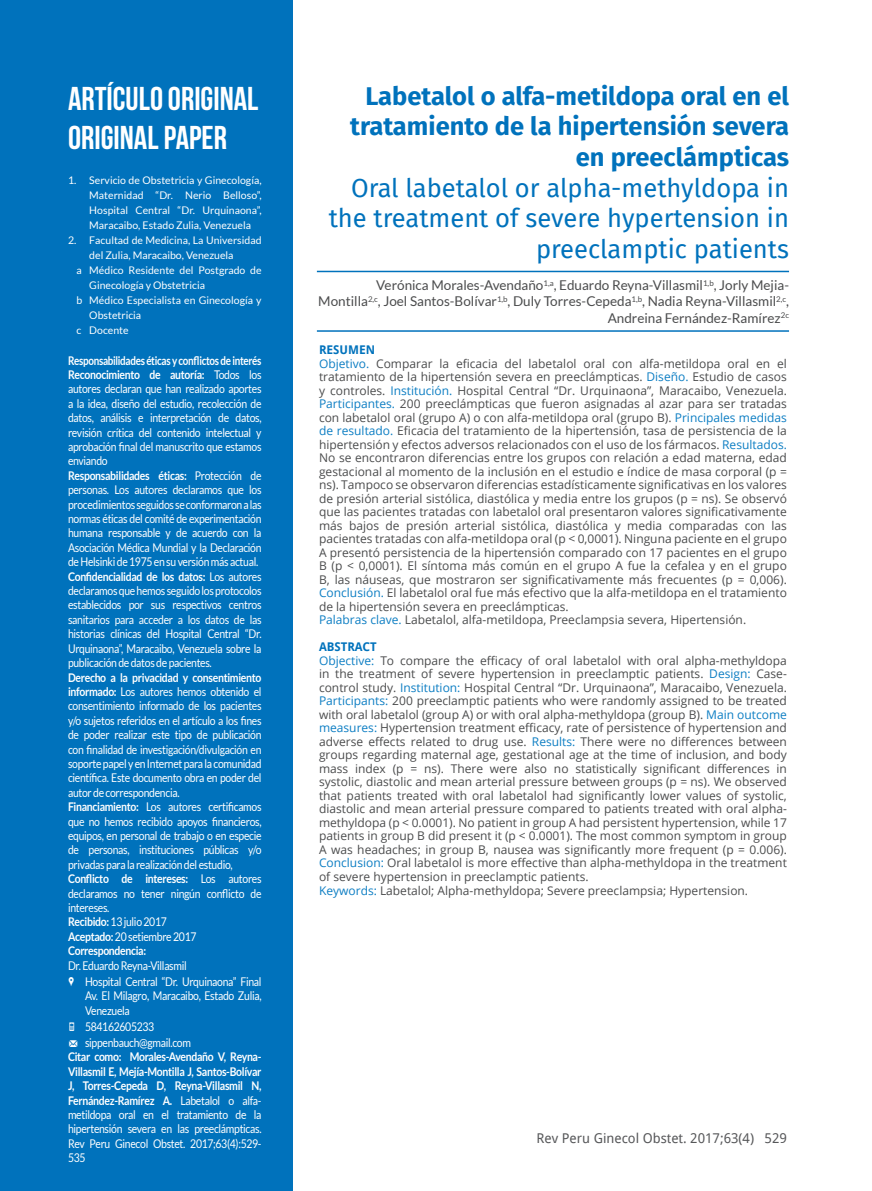
<style>
.page{position:relative;width:872px;height:1191px;background:#fff}
.page>*{position:absolute;margin:0;border:0;box-sizing:border-box;transform-origin:0 0}
.t1{font:33px/39.6px "Bebas Neue";color:#fff}
.t2{font:25.5px/30.6px "Fira Sans";color:#0072bc;text-align:right}
.t3{font:700 25.5px/30.6px "Fira Sans";color:#0072bc;text-align:right}
.t4{font:13.5px/16.2px "Lato";color:#4b4c4d;text-align:right}
.t5{font:13.5px "Droid Sans";color:#57585a}
.t6{font:12px/13.5px "Open Sans";color:#4b4c4d}
.t7{font:12px/14.4px "Lato";letter-spacing:-.03em;color:#fff;scale:.87 1}
.t8{font:700 12px/14.4px "Lato";letter-spacing:-.03em;color:#fff;text-align:justify;scale:.87 1}
.t9{font:700 12px "Droid Sans";color:#0072bc}
.t10{font:10.5px/15px "Lato";color:#fff;text-align:justify}
.s1{font-weight:700}
.s2{font-family:"Modern Pictograms";font-size:13.5px}
.s3{font-weight:400}
.s4{color:#0d7ec3}
</style>
<div class="page">
<div style="left:0;top:0;width:293px;height:1191px;background:#0072bc"></div>
<hr style="left:317px;top:271px;width:472px;height:1px;background:#0072bc">
<hr style="left:317px;top:330px;width:472px;height:2px;background:#0072bc">
<h1 class="t1" style="left:68px;top:78px;width:192px">ARTÍCULO ORIGINAL<br>ORIGINAL PAPER</h1>
<p class="t10" style="left:89px;top:172px;width:174px;text-indent:-21px">1. Servicio de Obstetricia y Ginecología, Maternidad “Dr. Nerio Belloso”, Hospital Central “Dr. Urquinaona”, Maracaibo, Estado Zulia, Venezuela</p>
<p class="t10" style="left:68px;top:232px;width:195px">2. Facultad de Medicina, La Universidad</p>
<p class="t10" style="left:89px;top:247px;width:146px">del Zulia, Maracaibo, Venezuela</p>
<p class="t10" style="left:77px;top:263px;width:186px">a Médico Residente del Postgrado de</p>
<p class="t10" style="left:89px;top:278px;width:117px">Ginecología y Obstetricia</p>
<p class="t10" style="left:77px;top:293px;width:186px">b Médico Especialista en Ginecología y</p>
<p class="t10" style="left:89px;top:308px;width:53px">Obstetricia</p>
<p class="t10" style="left:77px;top:323px;width:54px">c Docente</p>
<p class="t7" style="left:68px;top:353px;width:224px"><span class="s1">Responsabilidades éticas y conflictos de interés Reconocimiento de autoría:</span> Todos los autores declaran que han realizado aportes a la idea, diseño del estudio, recolección de datos, análisis e interpretación de datos, revisión crítica del contenido intelectual y aprobación final del manuscrito que estamos enviando<br><span class="s1">Responsabilidades éticas:</span> Protección de personas. Los autores declaramos que los procedimientos seguidos se conformaron a las normas éticas del comité de experimentación humana responsable y de acuerdo con la Asociación Médica Mundial y la Declaración de Helsinki de 1975 en su versión más actual.<br><span class="s1">Confidencialidad de los datos:</span> Los autores declaramos que hemos seguido los protocolos establecidos por sus respectivos centros sanitarios para acceder a los datos de las historias clínicas del Hospital Central “Dr.<br>Urquinaona”, Maracaibo, Venezuela sobre la publicación de datos de pacientes.</p>
<p class="t7" style="left:68px;top:670px;width:224px"><span class="s1">Derecho a la privacidad y consentimiento informado:</span> Los autores hemos obtenido el consentimiento informado de los pacientes y/o sujetos referidos en el artículo a los fines de poder realizar este tipo de publicación con finalidad de investigación/divulgación en soporte papel y en Internet para la comunidad científica. Este documento obra en poder del autor de correspondencia.<br><span class="s1">Financiamiento:</span> Los autores certificamos que no hemos recibido apoyos financieros, equipos, en personal de trabajo o en especie de personas, instituciones públicas y/o privadas para la realización del estudio, <span class="s1">Conflicto de intereses:</span> Los autores declaramos no tener ningún conflicto de intereses.<br><span class="s1">Recibido:</span> 13 julio 2017<br><span class="s1">Aceptado:</span> 20 setiembre 2017<br><span class="s1">Correspondencia:</span></p>
<p class="t7" style="left:68px;top:957px;width:224px;line-height:16.2px">Dr. Eduardo Reyna-Villasmil<br><span class="s2">,</span> Hospital Central “Dr. Urquinaona” Final</p>
<p class="t7" style="left:85px;top:988px;width:204px">Av. El Milagro, Maracaibo, Estado Zulia,<br>Venezuela</p>
<p class="t7" style="left:68px;top:1018px;width:143px;line-height:16.2px"><span class="s2">N</span> 584162605233<br><span class="s2">m</span> sippenbauch@gmail.com</p>
<p class="t8" style="left:68px;top:1049px;width:224px">Citar como: Morales-Avendaño V, Reyna-Villasmil E, Mejía-Montilla J, Santos-Bolívar J, Torres-Cepeda D, Reyna-Villasmil N, Fernández-Ramírez A. <span class="s3">Labetalol o alfa&shy;metildopa oral en el tratamiento de la hipertensión severa en las preeclámpticas.<br>Rev Peru Ginecol Obstet. 2017;63(4):529- 535</span></p>
<h2 class="t3" style="left:350px;top:79px;width:440px">Labetalol o alfa-metildopa oral en el tratamiento de la hipertensión severa en preeclámpticas</h2>
<h2 class="t2" style="left:329px;top:172px;width:462px">Oral labetalol or alpha-methyldopa in the treatment of severe hypertension in preeclamptic patients</h2>
<p class="t4" style="left:318px;top:277px;width:472px">Verónica Morales-Avendaño<sup>1,a</sup>, Eduardo Reyna-Villasmil<sup>1,b</sup>, Jorly Mejia-<br>Montilla<sup>2,c</sup>, Joel Santos-Bolívar<sup>1,b</sup>, Duly Torres-Cepeda<sup>1,b</sup>, Nadia Reyna-Villasmil<sup>2,c</sup>,<br>Andreina Fernández-Ramírez<sup>2c</sup></p>
<p class="t9" style="left:319px;top:341px;width:58px">RESUMEN</p>
<p class="t6" style="left:319px;top:356px;width:469px"><span class="s4">Objetivo.</span> Comparar la eficacia del labetalol oral con alfa-metildopa oral en el tratamiento de la hipertensión severa en preeclámpticas. <span class="s4">Diseño.</span> Estudio de casos y controles. <span class="s4">Institución.</span> Hospital Central “Dr. Urquinaona”, Maracaibo, Venezuela.<br><span class="s4">Participantes.</span> 200 preeclámpticas que fueron asignadas al azar para ser tratadas con labetalol oral (grupo A) o con alfa-metildopa oral (grupo B). <span class="s4">Principales medidas de resultado.</span> Eficacia del tratamiento de la hipertensión, tasa de persistencia de la hipertensión y efectos adversos relacionados con el uso de los fármacos. <span class="s4">Resultados.<br></span>No se encontraron diferencias entre los grupos con relación a edad materna, edad gestacional al momento de la inclusión en el estudio e índice de masa corporal (p = ns). Tampoco se observaron diferencias estadísticamente significativas en los valores de presión arterial sistólica, diastólica y media entre los grupos (p = ns). Se observó que las pacientes tratadas con labetalol oral presentaron valores significativamente más bajos de presión arterial sistólica, diastólica y media comparadas con las pacientes tratadas con alfa-metildopa oral (p &lt; 0,0001). Ninguna paciente en el grupo A presentó persistencia de la hipertensión comparado con 17 pacientes en el grupo B (p &lt; 0,0001). El síntoma más común en el grupo A fue la cefalea y en el grupo B, las náuseas, que mostraron ser significativamente más frecuentes (p = 0,006).<br><span class="s4">Conclusión.</span> El labetalol oral fue más efectivo que la alfa-metildopa en el tratamiento de la hipertensión severa en preeclámpticas.<br><span class="s4">Palabras clave.</span> Labetalol, alfa-metildopa, Preeclampsia severa, Hipertensión.</p>
<p class="t9" style="left:319px;top:638px;width:59px">ABSTRACT</p>
<p class="t6" style="left:319px;top:653px;width:469px"><span class="s4">Objective:</span> To compare the efficacy of oral labetalol with oral alpha-methyldopa in the treatment of severe hypertension in preeclamptic patients. <span class="s4">Design:</span> Case&shy;control study. <span class="s4">Institution:</span> Hospital Central “Dr. Urquinaona”, Maracaibo, Venezuela.<br><span class="s4">Participants:</span> 200 preeclamptic patients who were randomly assigned to be treated with oral labetalol (group A) or with oral alpha-methyldopa (group B). <span class="s4">Main outcome measures:</span> Hypertension treatment efficacy, rate of persistence of hypertension and adverse effects related to drug use. <span class="s4">Results:</span> There were no differences between groups regarding maternal age, gestational age at the time of inclusion, and body mass index (p = ns). There were also no statistically significant differences in systolic, diastolic and mean arterial pressure between groups (p = ns). We observed that patients treated with oral labetalol had significantly lower values of systolic, diastolic and mean arterial pressure compared to patients treated with oral alpha&shy;methyldopa (p &lt; 0.0001). No patient in group A had persistent hypertension, while 17 patients in group B did present it (p &lt; 0.0001). The most common symptom in group A was headaches; in group B, nausea was significantly more frequent (p = 0.006).<br><span class="s4">Conclusion:</span> Oral labetalol is more effective than alpha-methyldopa in the treatment of severe hypertension in preeclamptic patients.<br><span class="s4">Keywords:</span> Labetalol; Alpha-methyldopa; Severe preeclampsia; Hypertension.</p>
<p class="t5" style="left:536px;top:1128px;width:252px">Rev Peru Ginecol Obstet. 2017;63(4) 529</p>
</div>
